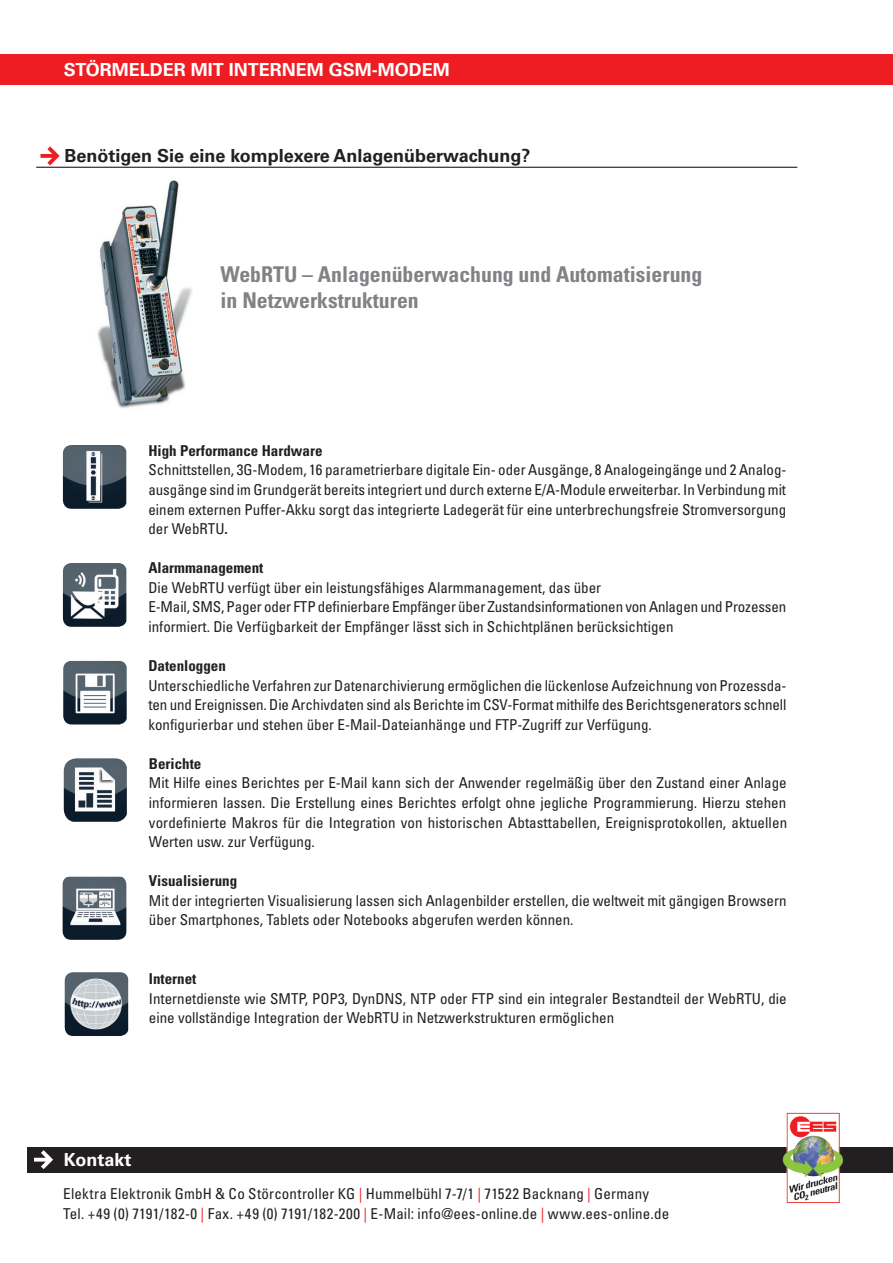
<style>
.page{position:relative;width:893px;height:1263px;background:#fff}
.page>*{position:absolute;margin:0;border:0;box-sizing:border-box;transform-origin:0 0}
.t1{font:700 condensed 21.75px/26.1px "Univers LT Std";color:#808285}
.t2{font:700 18px "Univers LT Std";color:#231f20}
.t3{font:700 18px "Univers LT Std";color:#fff}
.t4{font:condensed 15px/19.5px "Univers LT Std";color:#231f20}
.t5{font:700 condensed 15px "Univers LT Std";color:#231f20}
.s1{font-weight:700}
.s2{color:#ee1d23}
</style>
<div class="page">
<div style="left:27px;top:1147px;width:866px;height:25px;background:#231f20"></div>
<svg style="left:34px;top:1150px;width:19px;height:19px"></svg>
<div style="left:0;top:54px;width:893px;height:30px;background:#ee1d23"></div>
<hr style="left:36px;top:167px;width:761px;height:1px;background:#231f20">
<svg style="left:40px;top:146px;width:20px;height:19px"></svg>
<img style="left:782px;top:1112px;width:63px;height:91px">
<img style="left:97px;top:181px;width:95px;height:227px">
<img style="left:63px;top:445px;width:63px;height:64px">
<img style="left:63px;top:563px;width:63px;height:64px">
<img style="left:63px;top:661px;width:64px;height:63px">
<img style="left:64px;top:758px;width:63px;height:64px">
<img style="left:63px;top:876px;width:63px;height:64px">
<img style="left:65px;top:972px;width:63px;height:64px">
<p class="t3" style="left:64px;top:59px;width:385px">störmelder mit internem GSM-modem</p>
<p class="t2" style="left:65px;top:146px;width:467px">Benötigen Sie eine komplexere Anlagenüberwachung?</p>
<h1 class="t1" style="left:221px;top:261px;width:483px">WebRTU – Anlagenüberwachung und Automatisierung in Netzwerkstrukturen</h1>
<p class="t5" style="left:148px;top:441px;width:176px">High Performance Hardware</p>
<p class="t4" style="left:148px;top:460px;width:640px;text-align:justify">Schnittstellen, 3G-Modem, 16 parametrierbare digitale Ein- oder Ausgänge, 8 Analogeingänge und 2 Analog&shy;ausgänge sind im Grundgerät bereits integriert und durch externe E/A-Module erweiterbar. In Verbindung mit einem externen Puffer-Akku sorgt das integrierte Ladegerät für eine unterbrechungsfreie Stromversorgung der WebRTU<span class="s1">.</span></p>
<p class="t5" style="left:148px;top:559px;width:116px">Alarmmanagement</p>
<p class="t4" style="left:148px;top:577px;width:639px">Die WebRTU verfügt über ein leistungsfähiges Alarmmanagement, das über<br>E-Mail, SMS, Pager oder FTP definierbare Empfänger über Zustandsinformationen von Anlagen und Prozessen informiert. Die Verfügbarkeit der Empfänger lässt sich in Schichtplänen berücksichtigen</p>
<p class="t5" style="left:148px;top:656px;width:79px">Datenloggen</p>
<p class="t4" style="left:148px;top:675px;width:640px;text-align:justify">Unterschiedliche Verfahren zur Datenarchivierung ermöglichen die lückenlose Aufzeichnung von Prozessda&shy;ten und Ereignissen. Die Archivdaten sind als Berichte im CSV-Format mithilfe des Berichtsgenerators schnell konfigurierbar und stehen über E-Mail-Dateianhänge und FTP-Zugriff zur Verfügung.</p>
<p class="t5" style="left:149px;top:754px;width:54px">Berichte</p>
<p class="t4" style="left:149px;top:773px;width:640px;text-align:justify">Mit Hilfe eines Berichtes per E-Mail kann sich der Anwender regelmäßig über den Zustand einer Anlage informieren lassen. Die Erstellung eines Berichtes erfolgt ohne jegliche Programmierung. Hierzu stehen vordefinierte Makros für die Integration von historischen Abtasttabellen, Ereignisprotokollen, aktuellen Werten usw. zur Verfügung.</p>
<p class="t5" style="left:149px;top:872px;width:90px">Visualisierung</p>
<p class="t4" style="left:149px;top:890px;width:639px">Mit der integrierten Visualisierung lassen sich Anlagenbilder erstellen, die weltweit mit gängigen Browsern über Smartphones, Tablets oder Notebooks abgerufen werden können.</p>
<p class="t5" style="left:149px;top:969px;width:49px">Internet</p>
<p class="t4" style="left:149px;top:988px;width:639px">Internetdienste wie SMTP, POP3, DynDNS, NTP oder FTP sind ein integraler Bestandteil der WebRTU, die eine vollständige Integration der WebRTU in Netzwerkstrukturen ermöglichen</p>
<p class="t3" style="left:64px;top:1149px;width:69px">Kontakt</p>
<p class="t4" style="left:63px;top:1184px;width:607px">Elektra Elektronik GmbH &amp; Co Störcontroller KG <span class="s2">|</span> Hummelbühl 7-7/1 <span class="s2">|</span> 71522 Backnang <span class="s2">|</span> Germany<br>Tel. +49 (0) 7191/182-0 <span class="s2">|</span> Fax. +49 (0) 7191/182-200 <span class="s2">|</span> E-Mail: info@ees-online.de <span class="s2">|</span> www.ees-online.de</p>
</div>
